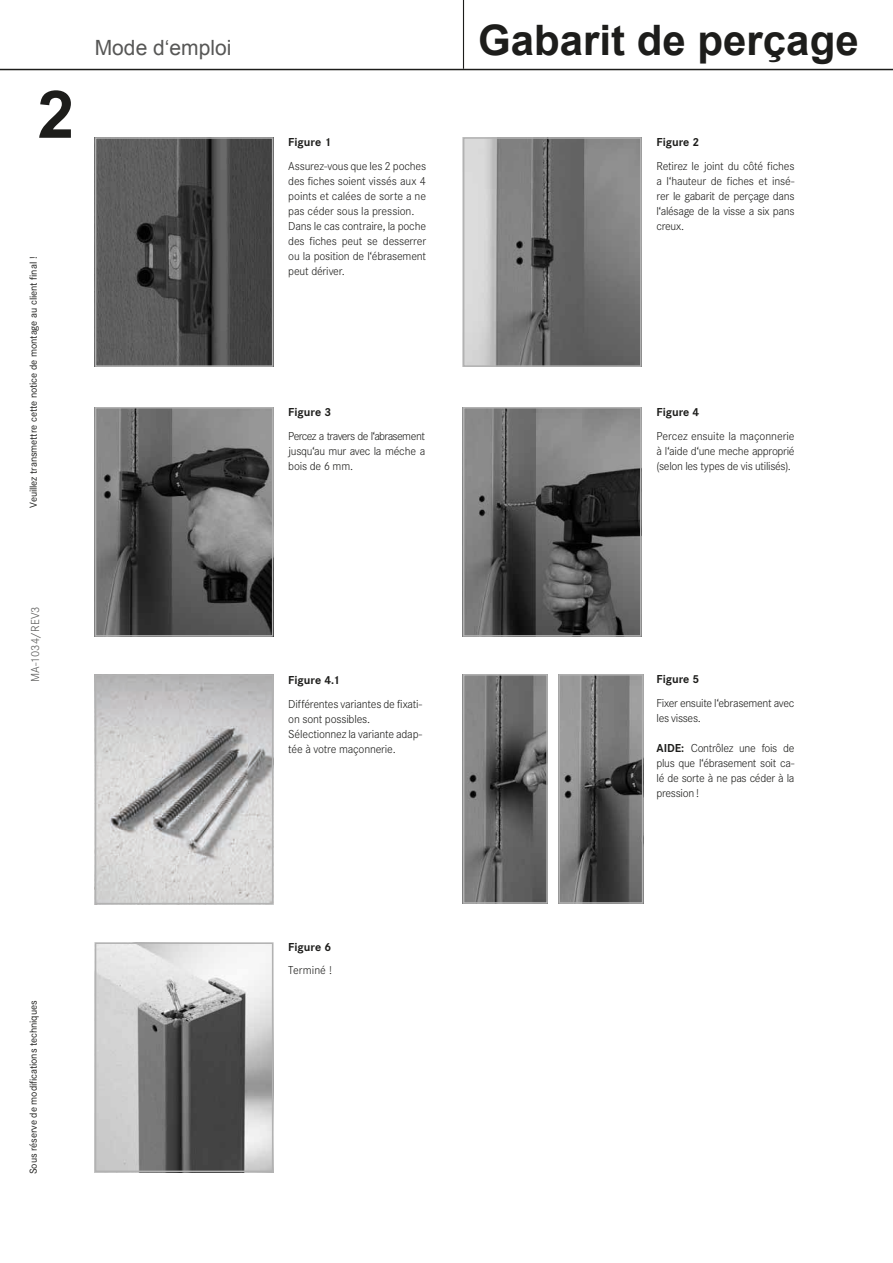
<style>
.page{position:relative;width:893px;height:1263px;background:#fff}
.page>*{position:absolute;margin:0;border:0;box-sizing:border-box;transform-origin:0 0}
.t1{font:700 66px "Arial";color:#1d1d1b}
.t2{font:700 42px "Arial";color:#1d1d1b}
.t3{font:21px "Arial";color:#575756}
.t4{font:300 12px/15px "Corporate S";letter-spacing:-.015em;color:#1d1d1b;text-align:justify}
.t5{font:700 12px "Corporate S";color:#1d1d1b}
.t6{font:300 12px "Corporate S";letter-spacing:.005em;color:#575756}
.t7{font:300 12px "Corporate S";letter-spacing:.005em;color:#1d1d1b}
.t8{font:10.5px "Corporate S";letter-spacing:-.01em;color:#1d1d1b}
.s1{font-weight:700}
</style>
<div class="page">
<hr style="left:0;top:69px;width:893px;height:1px;background:#1d1d1b">
<hr style="left:463px;top:0;width:1px;height:69px;background:#1d1d1b">
<img style="left:98px;top:140px;width:172px;height:224px">
<div style="left:95px;top:137px;width:178px;height:230px;border:2px solid #b2b2b2"></div>
<img style="left:466px;top:140px;width:172px;height:224px">
<div style="left:463px;top:137px;width:178px;height:230px;border:2px solid #b2b2b2"></div>
<img style="left:98px;top:410px;width:172px;height:224px">
<div style="left:95px;top:407px;width:178px;height:230px;border:2px solid #b2b2b2"></div>
<img style="left:466px;top:410px;width:172px;height:224px">
<div style="left:463px;top:407px;width:178px;height:230px;border:2px solid #b2b2b2"></div>
<img style="left:98px;top:678px;width:172px;height:223px">
<div style="left:95px;top:675px;width:178px;height:229px;border:2px solid #b2b2b2"></div>
<img style="left:98px;top:945px;width:172px;height:224px">
<div style="left:95px;top:942px;width:178px;height:230px;border:2px solid #b2b2b2"></div>
<img style="left:466px;top:677px;width:79px;height:224px">
<div style="left:463px;top:674px;width:85px;height:230px;border:2px solid #b2b2b2"></div>
<img style="left:561px;top:677px;width:79px;height:224px">
<div style="left:558px;top:674px;width:85px;height:230px;border:2px solid #b2b2b2"></div>
<h1 class="t1" style="left:38px;top:71px;width:38px">2</h1>
<h3 class="t3" style="left:95px;top:34px;width:138px">Mode d‘emploi</h3>
<p class="t8" style="left:27px;top:508px;width:253px;rotate:-90deg">Veuillez transmettre cette notice de montage au client final !</p>
<p class="t6" style="left:28px;top:682px;width:77px;rotate:-90deg">MA-1034/REV3</p>
<p class="t8" style="left:27px;top:1174px;width:175px;rotate:-90deg">Sous réserve de modifications techniques</p>
<p class="t5" style="left:288px;top:135px;width:44px">Figure 1</p>
<p class="t4" style="left:288px;top:159px;width:139px;text-align:left">Assurez-vous que les 2 poches des fiches soient vissés aux 4 points et calées de sorte a ne pas céder sous la pression.<br>Dans le cas contraire, la poche des fiches peut se desserrer ou la position de l‘ébrasement peut dériver.</p>
<p class="t5" style="left:288px;top:405px;width:44px">Figure 3</p>
<p class="t4" style="left:288px;top:428px;width:138px">Percez a travers de l‘abrasement jusqu‘au mur avec la méche a bois de 6 mm.</p>
<h2 class="t2" style="left:478px;top:12px;width:382px">Gabarit de perçage</h2>
<p class="t5" style="left:656px;top:135px;width:44px">Figure 2</p>
<p class="t4" style="left:656px;top:159px;width:139px">Retirez le joint du côté fiches a l‘hauteur de fiches et insé&shy;rer le gabarit de perçage dans l‘alésage de la visse a six pans creux.</p>
<p class="t5" style="left:656px;top:405px;width:44px">Figure 4</p>
<p class="t4" style="left:656px;top:428px;width:140px">Percez ensuite la maçonnerie à l‘aide d‘une meche approprié (selon les types de vis utilisés).</p>
<p class="t5" style="left:288px;top:673px;width:53px">Figure 4.1</p>
<p class="t4" style="left:288px;top:696px;width:135px;text-align:left">Différentes variantes de fixati&shy;on sont possibles.<br>Sélectionnez la variante adap&shy;tée à votre maçonnerie.</p>
<p class="t5" style="left:288px;top:940px;width:44px">Figure 6</p>
<p class="t7" style="left:288px;top:963px;width:45px">Terminé !</p>
<p class="t5" style="left:656px;top:672px;width:44px">Figure 5</p>
<p class="t4" style="left:656px;top:696px;width:139px">Fixer ensuite l‘ebrasement avec les visses.</p>
<p class="t4" style="left:656px;top:741px;width:139px"><span class="s1">AIDE:</span> Contrôlez une fois de plus que l‘ébrasement soit ca&shy;lé de sorte à ne pas céder à la pression !</p>
</div>
